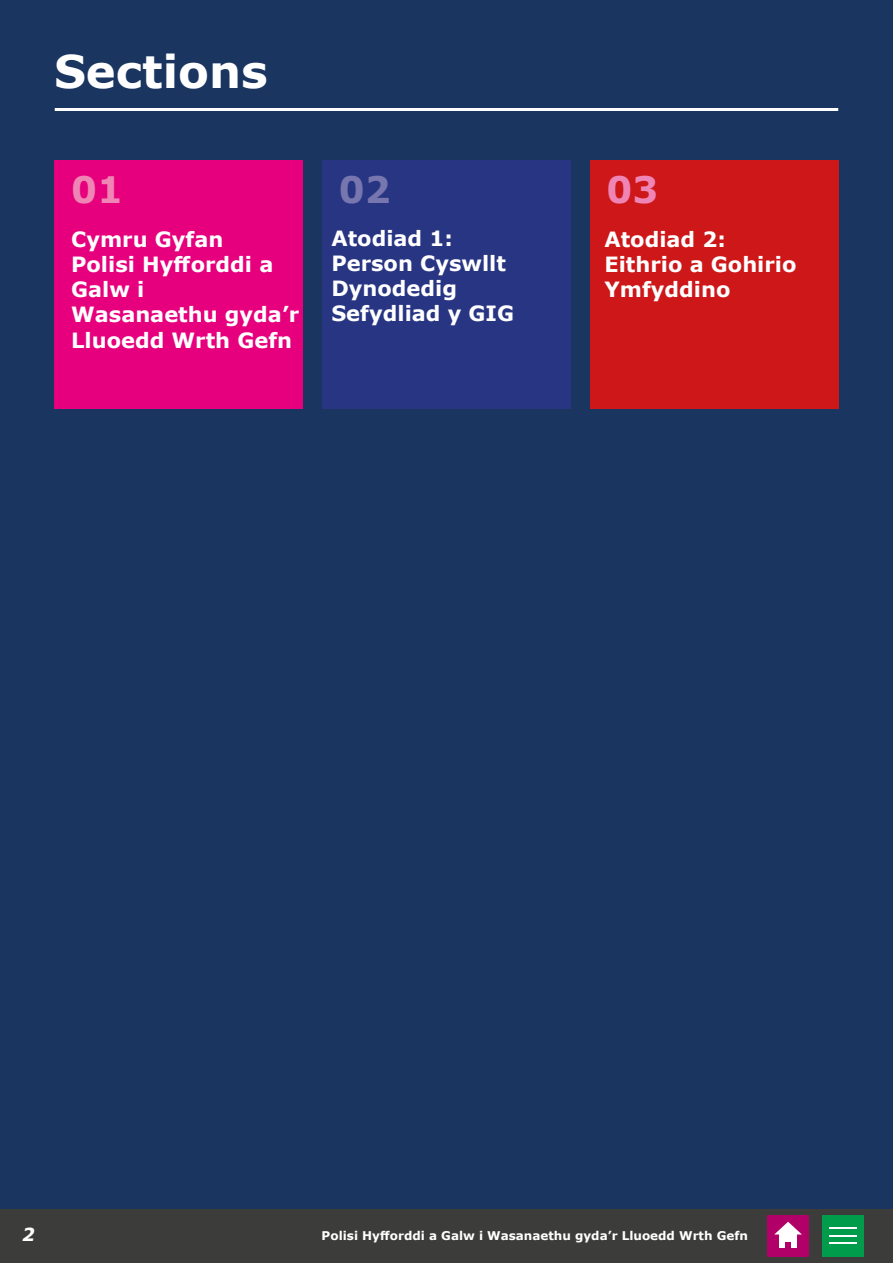
<style>
.page{position:relative;width:893px;height:1263px;background:#fff}
.page>*{position:absolute;margin:0;border:0;box-sizing:border-box;transform-origin:0 0}
.t1{font:700 45px "Verdana";color:#fff}
.t2{font:700 36.45px "Verdana";color:#ef85b4}
.t3{font:700 36.45px "Verdana";color:#7876af}
.t4{font:700 21px/25.2px "Verdana";color:#fff}
.t5{font:italic 700 18px "Verdana";color:#fff}
.t6{font:700 12px "Verdana";color:#fff}
</style>
<div class="page">
<div style="left:0;top:1208px;width:893px;height:55px;background:#3c3c3b"></div>
<div style="left:0;top:0;width:893px;height:1209px;background:#1a355f"></div>
<hr style="left:55px;top:108px;width:783px;height:3px;background:#fff">
<div style="left:55px;top:161px;width:248px;height:248px;background:#e6007d"></div>
<div style="left:322px;top:161px;width:249px;height:248px;background:#283583"></div>
<div style="left:590px;top:161px;width:248px;height:248px;background:#cd1719"></div>
<div style="left:767px;top:1215px;width:42px;height:41px;background:#b10067"></div>
<div style="left:779px;top:1234px;width:18px;height:14px;background:#fff"></div>
<svg style="left:775px;top:1222px;width:27px;height:12px"></svg>
<svg style="left:786px;top:1242px;width:5px;height:6px"></svg>
<div style="left:823px;top:1215px;width:41px;height:41px;background:#009b4b"></div>
<hr style="left:829px;top:1227px;width:28px;height:2px;background:#fff">
<svg style="left:829px;top:1235px;width:28px;height:1px"></svg>
<hr style="left:829px;top:1242px;width:28px;height:2px;background:#fff">
<h1 class="t1" style="left:54px;top:40px;width:215px">Sections</h1>
<h2 class="t2" style="left:71px;top:164px;width:53px">01</h2>
<p class="t4" style="left:71px;top:226px;width:230px">Cymru Gyfan<br>Polisi Hyfforddi a<br>Galw i<br>Wasanaethu gyda’r<br>Lluoedd Wrth Gefn</p>
<h2 class="t3" style="left:339px;top:164px;width:53px">02</h2>
<p class="t4" style="left:331px;top:225px;width:184px">Atodiad 1:<br>Person Cyswllt<br>Dynodedig<br>Sefydliad y GIG</p>
<h2 class="t2" style="left:606px;top:164px;width:53px">03</h2>
<p class="t4" style="left:604px;top:226px;width:194px">Atodiad 2:<br>Eithrio a Gohirio<br>Ymfyddino</p>
<p class="t5" style="left:22px;top:1221px;width:14px">2</p>
<p class="t6" style="left:322px;top:1227px;width:428px">Polisi Hyfforddi a Galw i Wasanaethu gyda’r Lluoedd Wrth Gefn</p>
</div>
